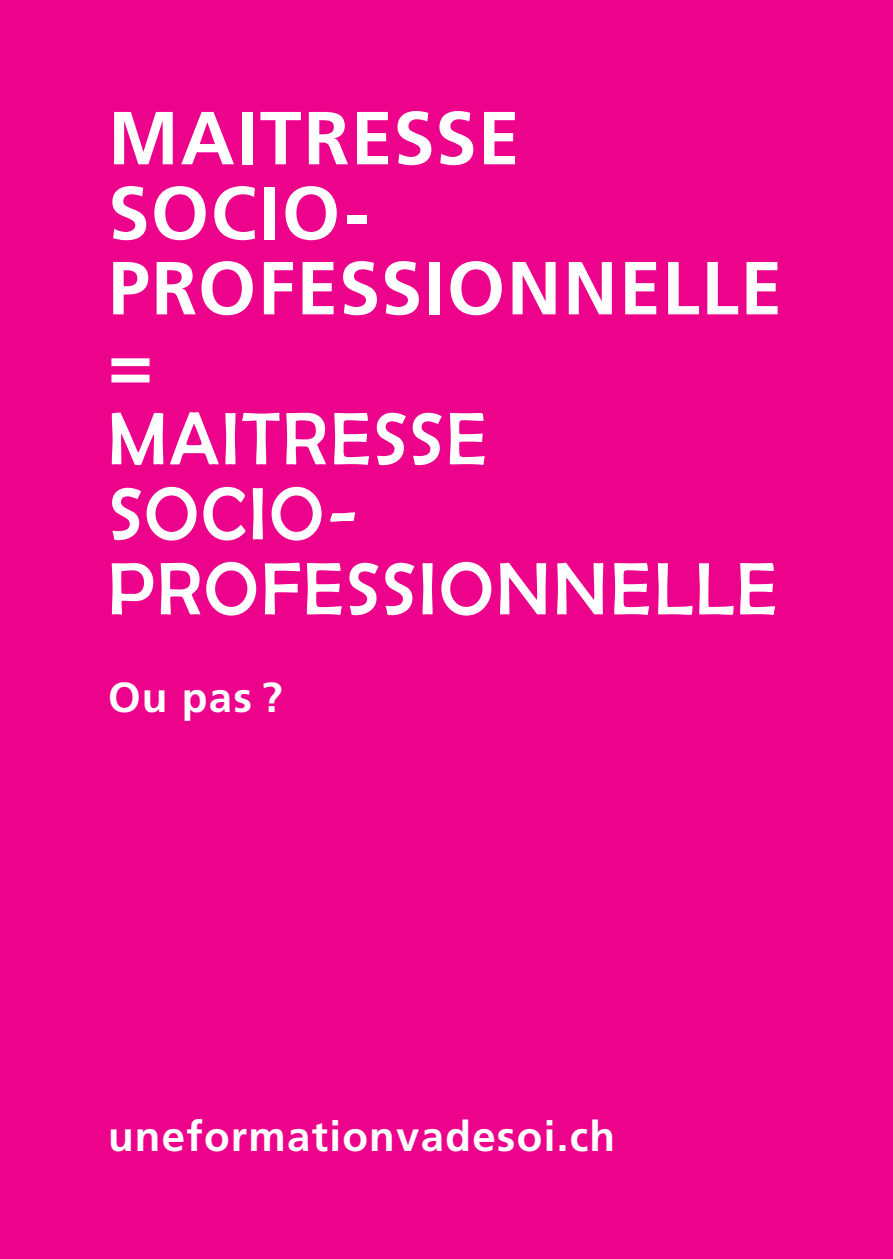
<style>
.page{position:relative;width:893px;height:1259px;background:#ed028c}
.page>*{position:absolute;margin:0;border:0;box-sizing:border-box;transform-origin:0 0}
.t1{font:700 75px/75px "Frutiger LT Std";letter-spacing:.02em;color:#fff}
.t2{font:75px/75px "Berlin Sans FB";letter-spacing:.035em;color:#fff}
.t3{font:700 42px "Frutiger LT Std";letter-spacing:.03em;color:#fff}
</style>
<div class="page">
<p class="t1" style="left:108px;top:101px;width:676px">MAITRESSE<br>SOCIO-<br>PROFESSIONNELLE =</p>
<p class="t2" style="left:108px;top:401px;width:670px">MAITRESSE<br>SOCIO-<br>PROFESSIONNELLE</p>
<p class="t3" style="left:108px;top:673px;width:176px">Ou pas ?</p>
<p class="t3" style="left:108px;top:1111px;width:509px">uneformationvadesoi.ch</p>
</div>
